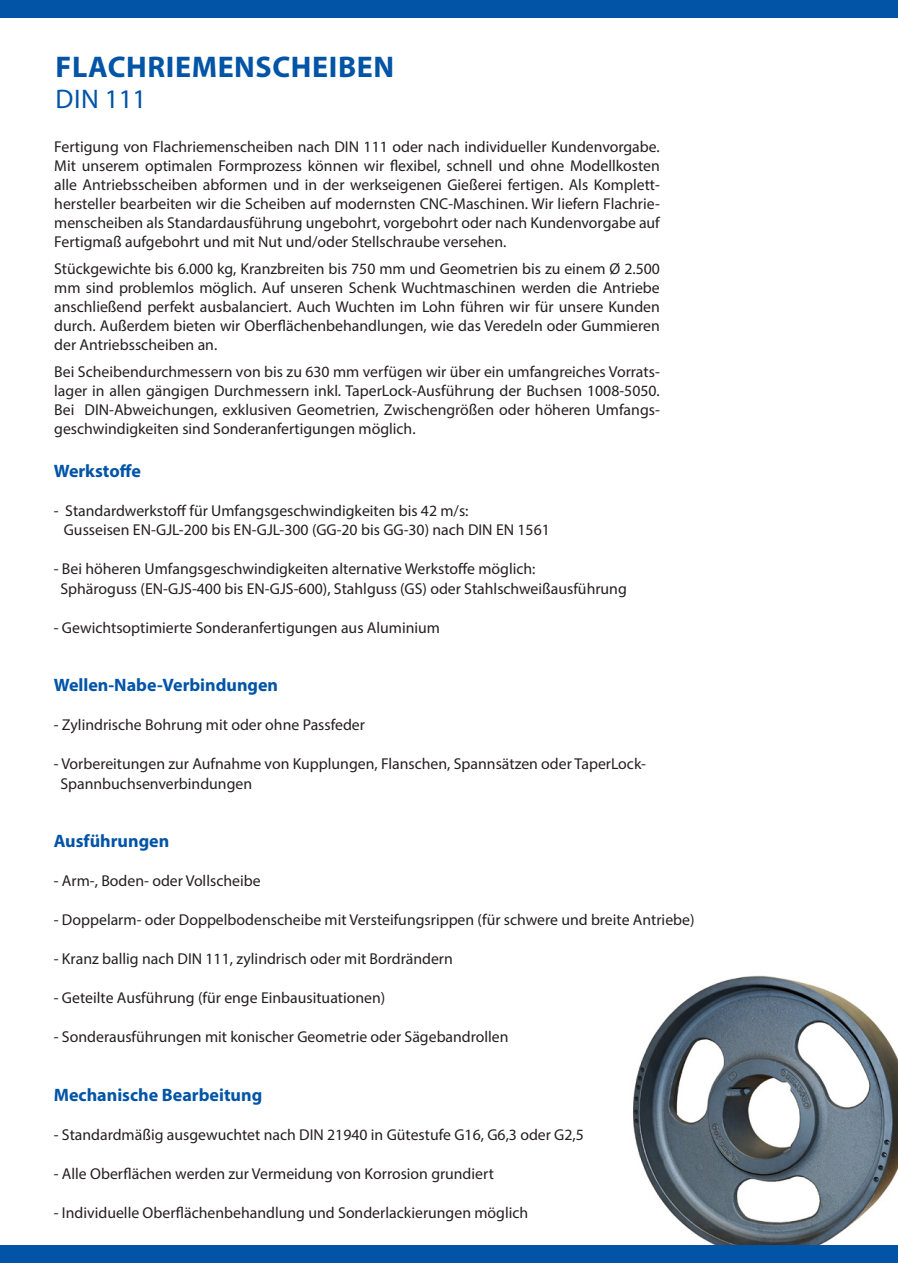
<style>
.page{position:relative;width:898px;height:1263px;background:#fff}
.page>*{position:absolute;margin:0;border:0;box-sizing:border-box;transform-origin:0 0}
.t1{font:700 30px "Myriad Pro";letter-spacing:.02em;color:#0154a6}
.t2{font:27px "Myriad Pro";letter-spacing:.01em;color:#0154a6}
.t3{font:700 18px "Myriad Pro";color:#0154a6}
.t4{font:15.75px/18.9px "Myriad Pro";color:#231f20;text-align:justify}
</style>
<div class="page">
<img style="left:527px;top:975px;width:370px;height:271px">
<div style="left:0;top:0;width:897px;height:17px;background:#0154a6"></div>
<div style="left:0;top:1246px;width:897px;height:17px;background:#0154a6"></div>
<p class="t1" style="left:56px;top:47px;width:340px">FLACHRIEMENSCHEIBEN</p>
<p class="t2" style="left:56px;top:82px;width:92px">DIN 111</p>
<p class="t4" style="left:54px;top:137px;width:607px">Fertigung von Flachriemenscheiben nach DIN 111 oder nach individueller Kundenvorgabe.<br>Mit unserem optimalen Formprozess können wir flexibel, schnell und ohne Modellkosten alle Antriebsscheiben abformen und in der werkseigenen Gießerei fertigen. Als Komplett&shy;hersteller bearbeiten wir die Scheiben auf modernsten CNC-Maschinen. Wir liefern Flachrie&shy;menscheiben als Standardausführung ungebohrt, vorgebohrt oder nach Kundenvorgabe auf Fertigmaß aufgebohrt und mit Nut und/oder Stellschraube versehen.</p>
<p class="t4" style="left:54px;top:259px;width:607px">Stückgewichte bis 6.000 kg, Kranzbreiten bis 750 mm und Geometrien bis zu einem Ø 2.500 mm sind problemlos möglich. Auf unseren Schenk Wuchtmaschinen werden die Antriebe anschließend perfekt ausbalanciert. Auch Wuchten im Lohn führen wir für unsere Kunden durch. Außerdem bieten wir Oberflächenbehandlungen, wie das Veredeln oder Gummieren der Antriebsscheiben an.</p>
<p class="t4" style="left:54px;top:362px;width:607px">Bei Scheibendurchmessern von bis zu 630 mm verfügen wir über ein umfangreiches Vorrats&shy;lager in allen gängigen Durchmessern inkl. TaperLock-Ausführung der Buchsen 1008-5050.<br>Bei DIN-Abweichungen, exklusiven Geometrien, Zwischengrößen oder höheren Umfangs&shy;geschwindigkeiten sind Sonderanfertigungen möglich.</p>
<p class="t3" style="left:54px;top:459px;width:89px">Werkstoffe</p>
<p class="t4" style="left:54px;top:501px;width:416px">- Standardwerkstoff für Umfangsgeschwindigkeiten bis 42 m/s:</p>
<p class="t4" style="left:64px;top:520px;width:487px">Gusseisen EN-GJL-200 bis EN-GJL-300 (GG-20 bis GG-30) nach DIN EN 1561</p>
<p class="t4" style="left:54px;top:559px;width:483px">- Bei höheren Umfangsgeschwindigkeiten alternative Werkstoffe möglich:</p>
<p class="t4" style="left:60px;top:579px;width:567px">Sphäroguss (EN-GJS-400 bis EN-GJS-600), Stahlguss (GS) oder Stahlschweißausführung</p>
<p class="t4" style="left:54px;top:618px;width:387px">- Gewichtsoptimierte Sonderanfertigungen aus Aluminium</p>
<p class="t3" style="left:54px;top:673px;width:226px">Wellen-Nabe-Verbindungen</p>
<p class="t4" style="left:54px;top:715px;width:312px">- Zylindrische Bohrung mit oder ohne Passfeder</p>
<p class="t4" style="left:60px;top:754px;width:587px;line-height:19.5px;text-indent:-7px">- Vorbereitungen zur Aufnahme von Kupplungen, Flanschen, Spannsätzen oder TaperLock-<br>Spannbuchsenverbindungen</p>
<p class="t3" style="left:54px;top:829px;width:117px">Ausführungen</p>
<p class="t4" style="left:54px;top:871px;width:208px">- Arm-, Boden- oder Vollscheibe</p>
<p class="t4" style="left:54px;top:910px;width:642px">- Doppelarm- oder Doppelbodenscheibe mit Versteifungsrippen (für schwere und breite Antriebe)</p>
<p class="t4" style="left:54px;top:949px;width:400px">- Kranz ballig nach DIN 111, zylindrisch oder mit Bordrändern</p>
<p class="t4" style="left:54px;top:988px;width:333px">- Geteilte Ausführung (für enge Einbausituationen)</p>
<p class="t4" style="left:54px;top:1027px;width:456px">- Sonderausführungen mit konischer Geometrie oder Sägebandrollen</p>
<p class="t3" style="left:54px;top:1083px;width:210px">Mechanische Bearbeitung</p>
<p class="t4" style="left:54px;top:1125px;width:531px">- Standardmäßig ausgewuchtet nach DIN 21940 in Gütestufe G16, G6,3 oder G2,5</p>
<p class="t4" style="left:54px;top:1164px;width:441px">- Alle Oberflächen werden zur Vermeidung von Korrosion grundiert</p>
<p class="t4" style="left:54px;top:1203px;width:476px">- Individuelle Oberflächenbehandlung und Sonderlackierungen möglich</p>
</div>
